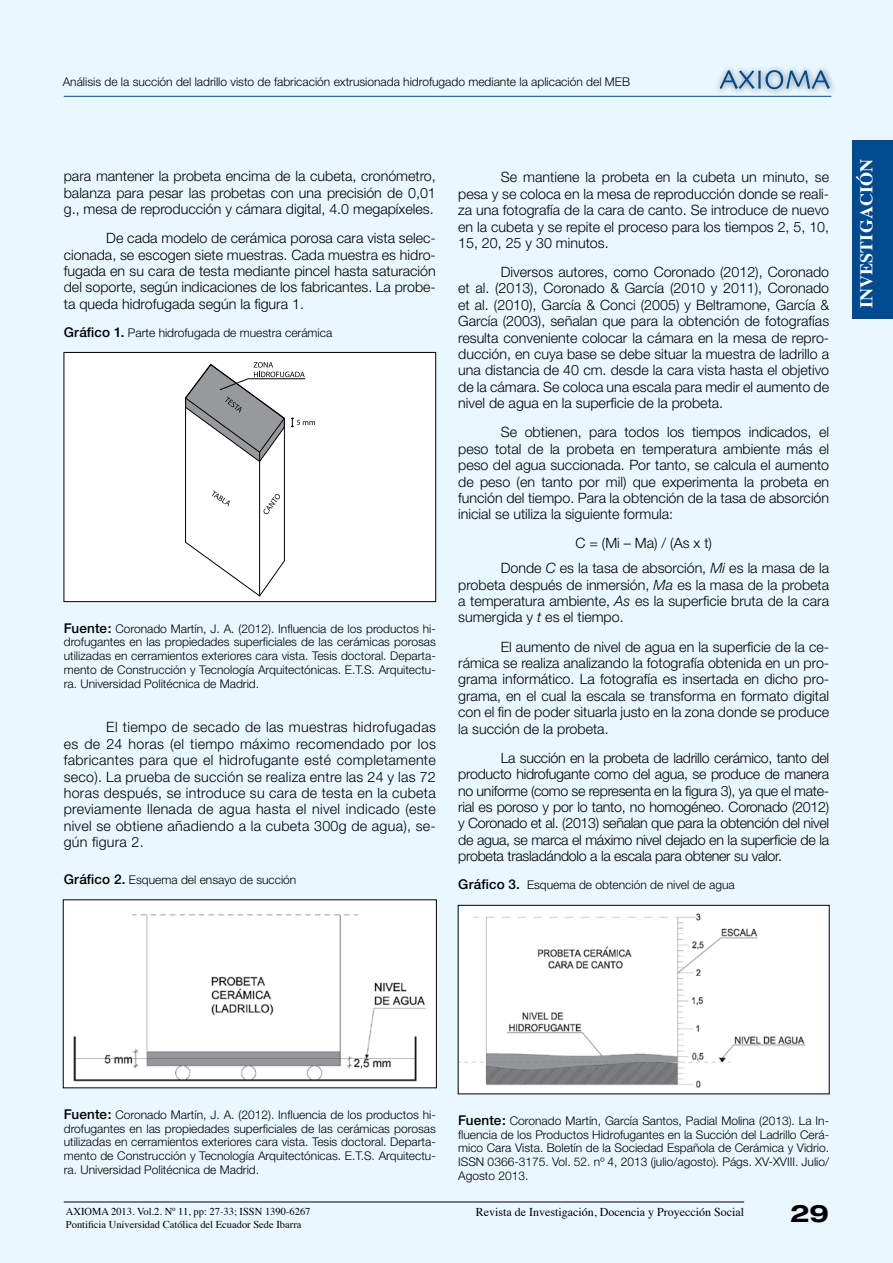
<style>
.page{position:relative;width:893px;height:1263px;background:#e9f7fe}
.page>*{position:absolute;margin:0;border:0;box-sizing:border-box;transform-origin:0 0}
.t1{font:700 expanded 24px "Helvetica Neue";color:#000}
.t2{font:700 18px "Times";color:#fff}
.t3{font:300 14.25px/16.4px "Helvetica Neue";color:#000;text-align:justify}
.t4{font:300 12px/13.8px "Helvetica Neue";color:#000;text-align:justify}
.t5{font:12px "Times";color:#000}
.t6{font:10.5px/12.6px "Times";color:#000}
.s1{font-weight:500;font-size:13.5px}
.s2{font-style:italic}
</style>
<div class="page">
<div style="left:853px;top:140px;width:40px;height:179px;background:#004a8f"></div>
<hr style="left:64px;top:1201px;width:680px;height:1px;background:#000">
<div style="left:715px;top:65px;width:122px;height:31px;background:#000;opacity:.51"></div>
<svg style="left:720px;top:70px;width:110px;height:19px;background:#97b3ca"></svg>
<hr style="left:64px;top:96px;width:767px;height:1px;background:#004a8f">
<div style="left:64px;top:352px;width:372px;height:250px;background:#fff"></div>
<svg style="left:185px;top:362px;width:130px;height:235px"></svg>
<div style="left:64px;top:352px;width:372px;height:250px;border:1px solid #000"></div>
<img style="left:65px;top:901px;width:370px;height:185px">
<img style="left:460px;top:907px;width:368px;height:185px">
<div style="left:458px;top:905px;width:372px;height:189px;border:1px solid #000"></div>
<p class="t4" style="left:63px;top:74px;width:569px">Análisis de la succión del ladrillo visto de fabricación extrusionada hidrofugado mediante la aplicación del MEB</p>
<p class="t3" style="left:64px;top:168px;width:374px">para mantener la probeta encima de la cubeta, cronómetro, balanza para pesar las probetas con una precisión de 0,01 g., mesa de reproducción y cámara digital, 4.0 megapíxeles.</p>
<p class="t3" style="left:64px;top:230px;width:374px;text-indent:43px">De cada modelo de cerámica porosa cara vista selec&shy;cionada, se escogen siete muestras. Cada muestra es hidro&shy;fugada en su cara de testa mediante pincel hasta saturación del soporte, según indicaciones de los fabricantes. La probe&shy;ta queda hidrofugada según la figura 1.</p>
<p class="t4" style="left:64px;top:326px;width:270px"><span class="s1">Gráfico 1.</span> Parte hidrofugada de muestra cerámica</p>
<p class="t4" style="left:64px;top:621px;width:374px"><span class="s1">Fuente:</span> Coronado Martín, J. A. (2012). Influencia de los productos hi&shy;drofugantes en las propiedades superficiales de las cerámicas porosas utilizadas en cerramientos exteriores cara vista. Tesis doctoral. Departa&shy;mento de Construcción y Tecnología Arquitectónicas. E.T.S. Arquitectu&shy;ra. Universidad Politécnica de Madrid.</p>
<p class="t3" style="left:64px;top:719px;width:374px;text-indent:43px">El tiempo de secado de las muestras hidrofugadas es de 24 horas (el tiempo máximo recomendado por los fabricantes para que el hidrofugante esté completamente seco). La prueba de succión se realiza entre las 24 y las 72 horas después, se introduce su cara de testa en la cubeta previamente llenada de agua hasta el nivel indicado (este nivel se obtiene añadiendo a la cubeta 300g de agua), se&shy;gún figura 2.</p>
<p class="t4" style="left:64px;top:872px;width:234px"><span class="s1">Gráfico 2.</span> Esquema del ensayo de succión</p>
<p class="t3" style="left:458px;top:169px;width:372px;text-indent:43px">Se mantiene la probeta en la cubeta un minuto, se pesa y se coloca en la mesa de reproducción donde se reali&shy;za una fotografía de la cara de canto. Se introduce de nuevo en la cubeta y se repite el proceso para los tiempos 2, 5, 10, 15, 20, 25 y 30 minutos.</p>
<p class="t3" style="left:458px;top:263px;width:372px;text-indent:43px">Diversos autores, como Coronado (2012), Coronado et al. (2013), Coronado &amp; García (2010 y 2011), Coronado et al. (2010), García &amp; Conci (2005) y Beltramone, García &amp; García (2003), señalan que para la obtención de fotografías resulta conveniente colocar la cámara en la mesa de repro&shy;ducción, en cuya base se debe situar la muestra de ladrillo a una distancia de 40 cm. desde la cara vista hasta el objetivo de la cámara. Se coloca una escala para medir el aumento de nivel de agua en la superficie de la probeta.</p>
<p class="t3" style="left:458px;top:424px;width:372px;text-indent:43px">Se obtienen, para todos los tiempos indicados, el peso total de la probeta en temperatura ambiente más el peso del agua succionada. Por tanto, se calcula el aumento de peso (en tanto por mil) que experimenta la probeta en función del tiempo. Para la obtención de la tasa de absorción inicial se utiliza la siguiente formula:</p>
<p class="t3" style="left:501px;top:531px;width:330px;line-height:24.9px;text-indent:75px">C = (Mi – Ma) / (As x t)<br>Donde <span class="s2">C</span> es la tasa de absorción, <span class="s2">Mi</span> es la masa de la</p>
<p class="t3" style="left:458px;top:576px;width:372px">probeta después de inmersión, <span class="s2">Ma</span> es la masa de la probeta a temperatura ambiente, <span class="s2">As</span> es la superficie bruta de la cara sumergida y <span class="s2">t</span> es el tiempo.</p>
<p class="t3" style="left:458px;top:638px;width:372px;text-indent:43px">El aumento de nivel de agua en la superficie de la ce&shy;rámica se realiza analizando la fotografía obtenida en un pro&shy;grama informático. La fotografía es insertada en dicho pro&shy;grama, en el cual la escala se transforma en formato digital con el fin de poder situarla justo en la zona donde se produce la succión de la probeta.</p>
<p class="t3" style="left:458px;top:749px;width:372px;text-indent:43px">La succión en la probeta de ladrillo cerámico, tanto del producto hidrofugante como del agua, se produce de manera no uniforme (como se representa en la figura 3), ya que el mate&shy;rial es poroso y por lo tanto, no homogéneo. Coronado (2012) y Coronado et al. (2013) señalan que para la obtención del nivel de agua, se marca el máximo nivel dejado en la superficie de la probeta trasladándolo a la escala para obtener su valor.</p>
<p class="t4" style="left:458px;top:878px;width:278px"><span class="s1">Gráfico 3.</span> Esquema de obtención de nivel de agua</p>
<p class="t2" style="left:849px;top:307px;width:150px;rotate:-90deg">INVESTIGACIÓN</p>
<p class="t4" style="left:64px;top:1107px;width:374px"><span class="s1">Fuente:</span> Coronado Martín, J. A. (2012). Influencia de los productos hi&shy;drofugantes en las propiedades superficiales de las cerámicas porosas utilizadas en cerramientos exteriores cara vista. Tesis doctoral. Departa&shy;mento de Construcción y Tecnología Arquitectónicas. E.T.S. Arquitectu&shy;ra. Universidad Politécnica de Madrid.</p>
<p class="t4" style="left:458px;top:1113px;width:372px"><span class="s1">Fuente:</span> Coronado Martín, García Santos, Padial Molina (2013). La In&shy;fluencia de los Productos Hidrofugantes en la Succión del Ladrillo Cerá&shy;mico Cara Vista. Boletín de la Sociedad Española de Cerámica y Vidrio.<br>ISSN 0366-3175. Vol. 52. nº 4, 2013 (julio/agosto). Págs. XV-XVIII. Julio/ Agosto 2013.</p>
<p class="t6" style="left:66px;top:1204px;width:246px">AXIOMA 2013. Vol.2. Nº 11, pp: 27-33; ISSN 1390-6267<br>Pontificia Universidad Católica del Ecuador Sede Ibarra</p>
<p class="t5" style="left:476px;top:1201px;width:270px">Revista de Investigación, Docencia y Proyección Social</p>
<h1 class="t1" style="left:790px;top:1199px;width:41px">29</h1>
</div>
